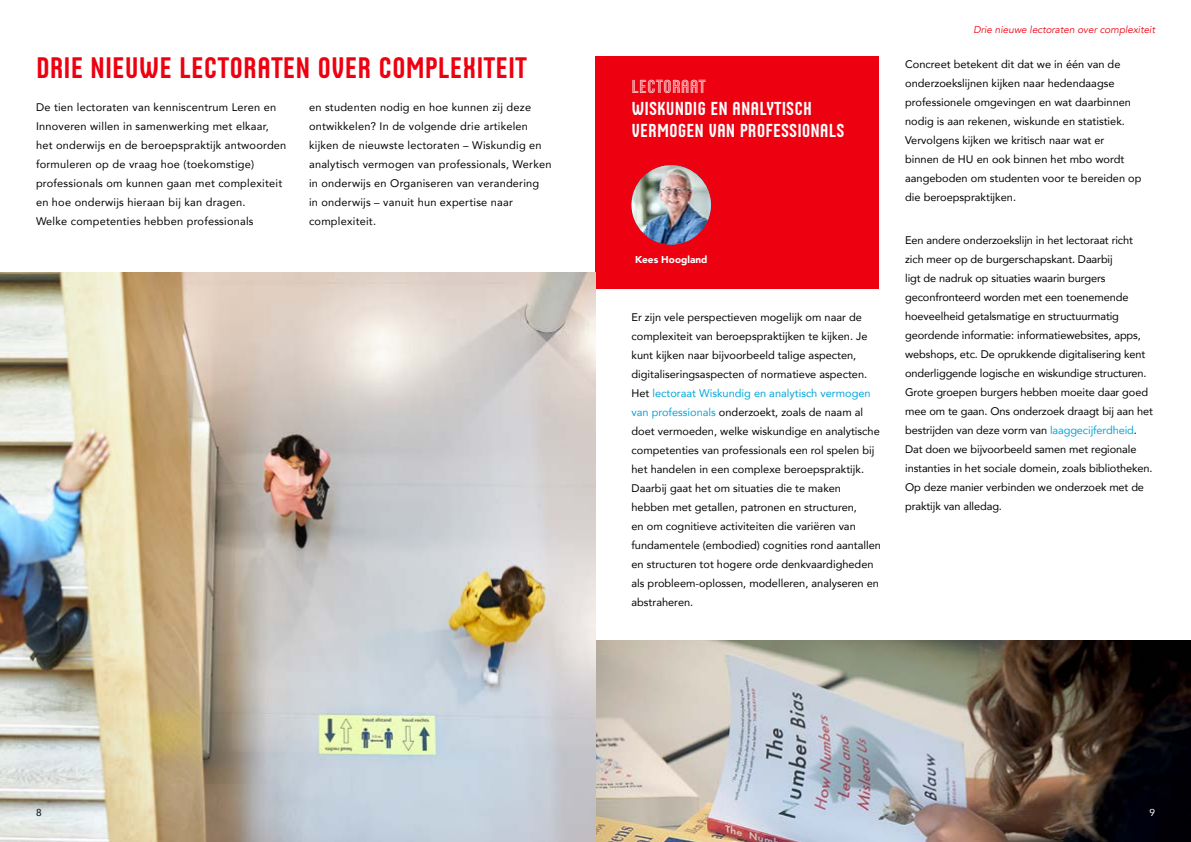
<style>
.page{position:relative;width:1191px;height:842px;background:#fff}
.page>*{position:absolute;margin:0;border:0;box-sizing:border-box;transform-origin:0 0}
.t1{font:30px "Husans";color:#ed0010}
.t2{font:19px/22px "Husans";color:#fff}
.t3{font:19px "Husans Inline";color:#fff}
.t4{font:11px/19px "Avenir";color:#000}
.t5{font:11px/19px "Avenir";letter-spacing:.02em;color:#000}
.t6{font:italic 10px "Avenir";color:#ed0010}
.t7{font:900 10px "Avenir";color:#fff}
.t8{font:10px "Avenir";color:#000}
.t9{font:10px "Avenir";color:#fff}
.s1{color:#00a5da}
</style>
<div class="page">
<img style="left:595px;top:641px;width:596px;height:201px">
<div style="left:595px;top:57px;width:284px;height:232px;background:#ed0010"></div>
<img style="left:631px;top:165px;width:80px;height:80px;border-radius:40px">
<img style="left:0;top:273px;width:595px;height:569px">
<h1 class="t1" style="left:36px;top:50px;width:492px">DRIE NIEUWE LECTORATEN OVER COMPLEXITEIT</h1>
<p class="t5" style="left:36px;top:98px;width:252px">De tien lectoraten van kenniscentrum Leren en Innoveren willen in samenwerking met elkaar, het onderwijs en de beroepspraktijk antwoorden formuleren op de vraag hoe (toekomstige) professionals om kunnen gaan met complexiteit en hoe onderwijs hieraan bij kan dragen.<br>Welke competenties hebben professionals</p>
<p class="t5" style="left:309px;top:98px;width:244px">en studenten nodig en hoe kunnen zij deze ontwikkelen? In de volgende drie artikelen kijken de nieuwste lectoraten – Wiskundig en analytisch vermogen van professionals, Werken in onderwijs en Organiseren van verandering<br>in onderwijs – vanuit hun expertise naar complexiteit.</p>
<h2 class="t3" style="left:631px;top:76px;width:76px">LECTORAAT</h2>
<h2 class="t2" style="left:631px;top:97px;width:214px">WISKUNDIG EN ANALYTISCH<br>VERMOGEN VAN PROFESSIONALS</h2>
<p class="t7" style="left:635px;top:251px;width:74px">Kees Hoogland</p>
<p class="t4" style="left:631px;top:307px;width:251px">Er zijn vele perspectieven mogelijk om naar de complexiteit van beroepspraktijken te kijken. Je kunt kijken naar bijvoorbeeld talige aspecten, digitaliseringsaspecten of normatieve aspecten.<br>Het <span class="s1">lectoraat Wiskundig en analytisch vermogen van professionals</span> onderzoekt, zoals de naam al doet vermoeden, welke wiskundige en analytische competenties van professionals een rol spelen bij het handelen in een complexe beroepspraktijk.<br>Daarbij gaat het om situaties die te maken hebben met getallen, patronen en structuren,<br>en om cognitieve activiteiten die variëren van fundamentele (embodied) cognities rond aantallen en structuren tot hogere orde denkvaardigheden als probleem-oplossen, modelleren, analyseren en abstraheren.</p>
<p class="t6" style="left:973px;top:24px;width:183px">Drie nieuwe lectoraten over complexiteit</p>
<p class="t4" style="left:905px;top:54px;width:238px">Concreet betekent dit dat we in één van de onderzoekslijnen kijken naar hedendaagse professionele omgevingen en wat daarbinnen nodig is aan rekenen, wiskunde en statistiek.<br>Vervolgens kijken we kritisch naar wat er<br>binnen de HU en ook binnen het mbo wordt aangeboden om studenten voor te bereiden op die beroepspraktijken.</p>
<p class="t4" style="left:905px;top:231px;width:249px">Een andere onderzoekslijn in het lectoraat richt zich meer op de burgerschapskant. Daarbij<br>ligt de nadruk op situaties waarin burgers geconfronteerd worden met een toenemende hoeveelheid getalsmatige en structuurmatig geordende informatie: informatiewebsites, apps, webshops, etc. De oprukkende digitalisering kent onderliggende logische en wiskundige structuren.<br>Grote groepen burgers hebben moeite daar goed mee om te gaan. Ons onderzoek draagt bij aan het bestrijden van deze vorm van <span class="s1">laaggecijferdheid</span>.<br>Dat doen we bijvoorbeeld samen met regionale instanties in het sociale domein, zoals bibliotheken.<br>Op deze manier verbinden we onderzoek met de praktijk van alledag.</p>
<p class="t8" style="left:36px;top:804px;width:7px">8</p>
<p class="t9" style="left:1149px;top:804px;width:7px">9</p>
</div>
